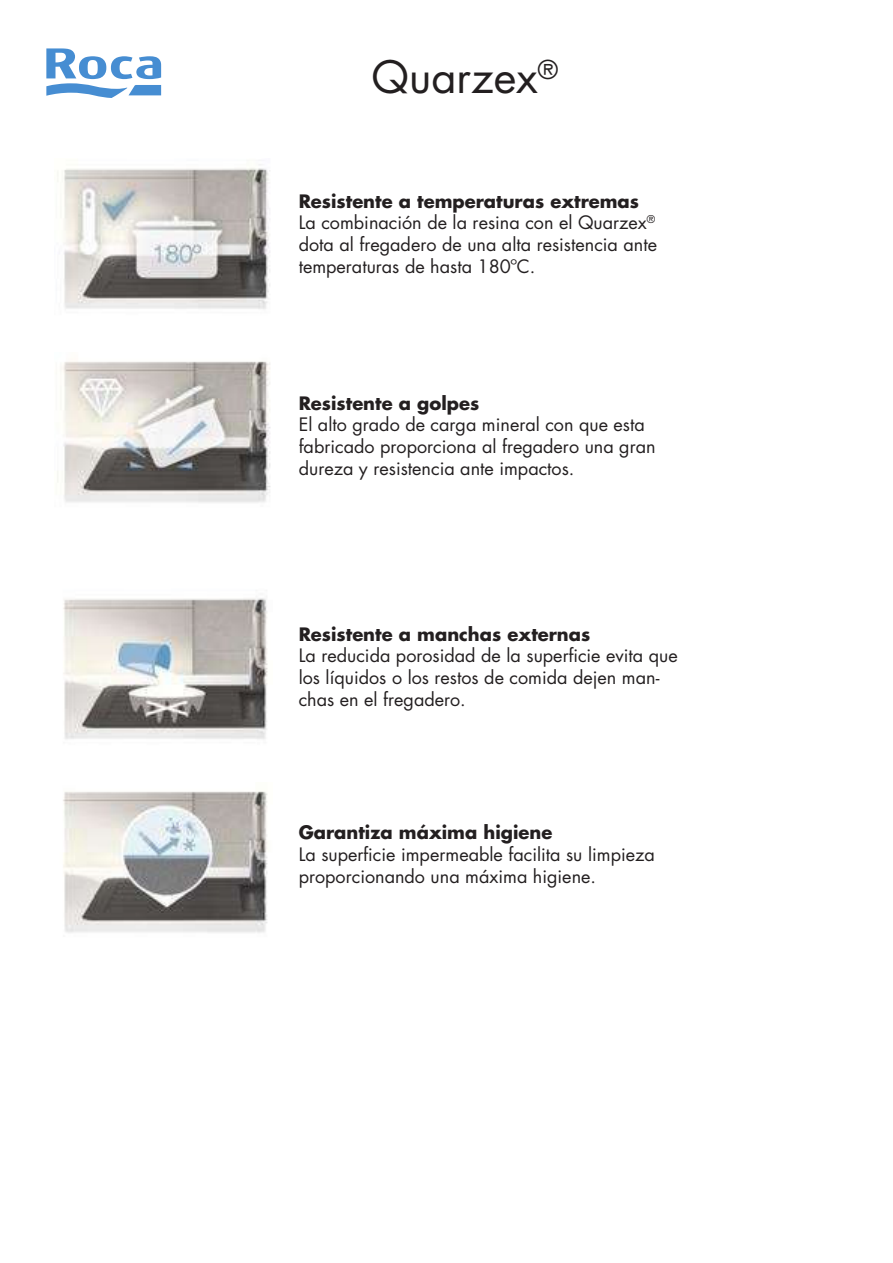
<style>
.page{position:relative;width:893px;height:1263px;background:#fff}
.page>*{position:absolute;margin:0;border:0;box-sizing:border-box;transform-origin:0 0}
.t1{font:43.5px "Futura";color:#231f20}
.t2{font:18px/21.6px "Futura";color:#231f20}
.t3{font:700 18px "Futura";color:#231f20}
.t4{font:16.5px "Arial Unicode MS";color:#000}
.t5{font:14.7px "Helvetica Neue";color:#231f20}
.t6{font:12px/18px "Arial Unicode MS";color:#000}
.s1{color:#868686}
</style>
<div class="page">
<img style="left:63px;top:598px;width:205px;height:141px">
<img style="left:63px;top:791px;width:205px;height:142px">
<img style="left:57px;top:164px;width:213px;height:145px">
<img style="left:57px;top:361px;width:214px;height:142px">
<svg style="left:46px;top:48px;width:115px;height:50px"></svg>
<p class="t1" style="left:372px;top:49px;width:188px">Quarzex<sup>®</sup></p>
<p class="t4" style="left:320px;top:183px;width:258px">Fregadero de 1 cubeta de Quarzex</p>
<p class="t6" style="left:320px;top:221px;width:191px"><span class="s1">Agujeros para grifería:</span> 2 Insinuados<br>Escurridor<br><span class="s1">Forma:</span> Rectangular</p>
<p class="t3" style="left:299px;top:189px;width:342px">Resistente a temperaturas extremas</p>
<p class="t2" style="left:299px;top:212px;width:360px;text-align:justify">La combinación de la resina con el Quarzex<sup>® </sup>dota al fregadero de una alta resistencia ante temperaturas de hasta 180ºC.</p>
<p class="t3" style="left:299px;top:391px;width:182px">Resistente a golpes</p>
<p class="t2" style="left:299px;top:414px;width:358px">El alto grado de carga mineral con que esta fabricado proporciona al fregadero una gran dureza y resistencia ante impactos.</p>
<p class="t3" style="left:299px;top:622px;width:293px">Resistente a manchas externas</p>
<p class="t2" style="left:299px;top:645px;width:381px">La reducida porosidad de la superficie evita que los líquidos o los restos de comida dejen man&shy;chas en el fregadero.</p>
<p class="t5" style="left:470px;top:813px;width:26px">103</p>
<p class="t3" style="left:299px;top:821px;width:255px">Garantiza máxima higiene</p>
<p class="t2" style="left:299px;top:844px;width:358px">La superficie impermeable facilita su limpieza proporcionando una máxima higiene.</p>
</div>
